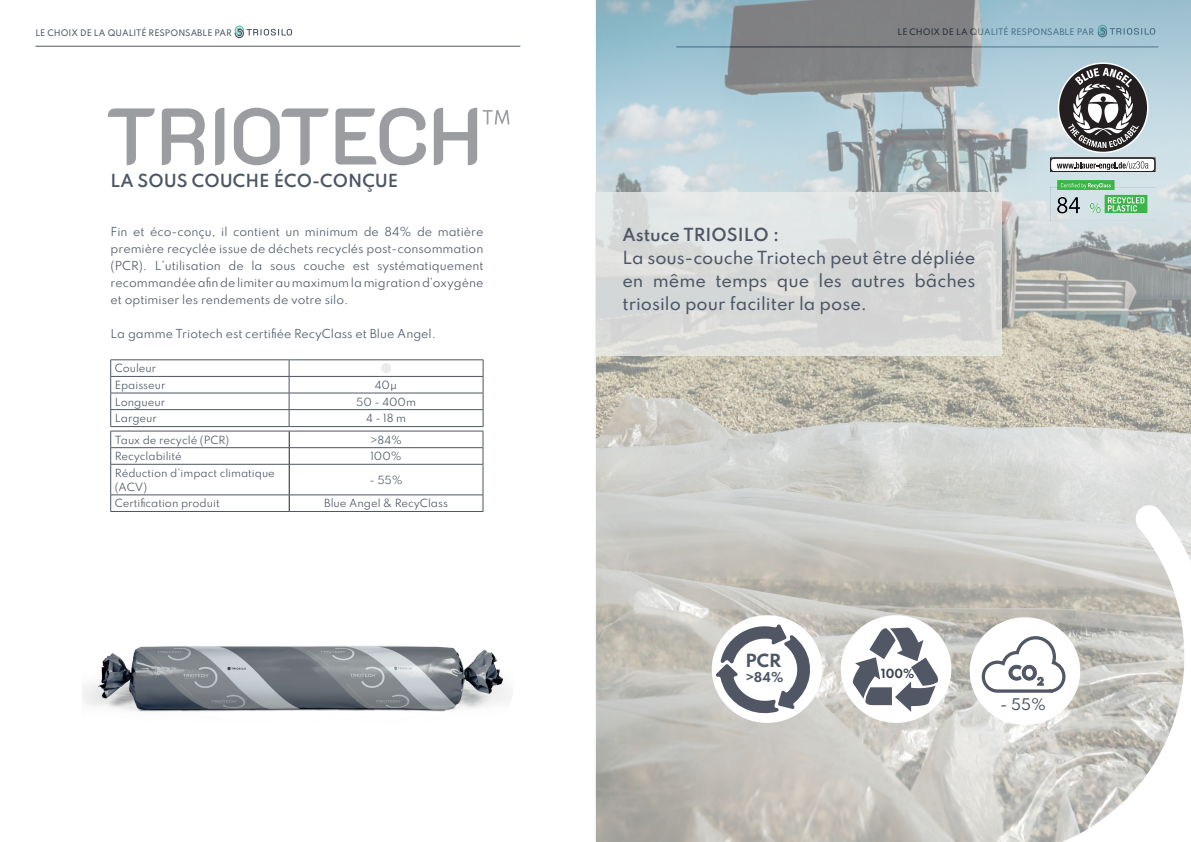
<style>
.page{position:relative;width:1191px;height:842px;background:#fff}
.page>*{position:absolute;margin:0;border:0;box-sizing:border-box;transform-origin:0 0}
.t1{font:700 17.2px "Spartan";color:#4c5665}
.t2{font:700 17.1px "Spartan";color:#4c5665}
.t3{font:700 16.3px "Spartan";color:#4c5665}
.t4{font:700 16.1px "Spartan";color:#4c5665}
.t5{font:500 16px/23px "Spartan";color:#4c5665;text-align:justify}
.t6{font:600 16px "Spartan";color:#4c5665}
.t7{font:500 14.9px "Spartan";color:#4c5665}
.t8{font:500 14.2px "Spartan";color:#4c5665}
.t9{font:700 12.2px "Spartan";color:#4c5665}
.t10{font:700 12.1px "Spartan";color:#4c5665}
.t11{font:700 11.2px "Spartan";color:#38424e}
.t12{font:700 11.1px "Spartan";color:#38424e}
.t13{font:11px/17px "Spartan";color:#4d5766;text-align:justify}
.t14{font:10px/16.6px "Spartan";color:#4c5665}
.t15{font:500 8px "Spartan";color:#4d5766}
.s1{color:#4c5665}
</style>
<div class="page">
<hr style="left:35px;top:46px;width:485px;height:1px;background:#4c5665">
<svg style="left:235px;top:26px;width:57px;height:12px"></svg>
<svg style="left:108px;top:108px;width:401px;height:57px"></svg>
<img style="left:82px;top:645px;width:429px;height:67px">
<hr style="left:110px;top:360px;width:179px;height:1px;background:#4c5665">
<hr style="left:289px;top:360px;width:194px;height:1px;background:#4c5665">
<hr style="left:110px;top:376px;width:179px;height:1px;background:#4c5665">
<hr style="left:289px;top:376px;width:194px;height:1px;background:#4c5665">
<hr style="left:110px;top:393px;width:179px;height:1px;background:#4c5665">
<hr style="left:289px;top:393px;width:194px;height:1px;background:#4c5665">
<hr style="left:110px;top:409px;width:179px;height:1px;background:#4c5665">
<hr style="left:289px;top:409px;width:194px;height:1px;background:#4c5665">
<hr style="left:110px;top:426px;width:179px;height:1px;background:#4c5665">
<hr style="left:289px;top:426px;width:194px;height:1px;background:#4c5665">
<svg style="left:289px;top:360px;width:1px;height:104px"></svg>
<hr style="left:289px;top:464px;width:1px;height:31px;background:#231f20">
<svg style="left:289px;top:496px;width:1px;height:15px"></svg>
<hr style="left:110px;top:431px;width:179px;height:1px;background:#4c5665">
<hr style="left:289px;top:431px;width:194px;height:1px;background:#4c5665">
<hr style="left:110px;top:447px;width:179px;height:1px;background:#4c5665">
<svg style="left:110px;top:360px;width:1px;height:104px"></svg>
<hr style="left:289px;top:447px;width:194px;height:1px;background:#4c5665">
<svg style="left:483px;top:360px;width:1px;height:104px"></svg>
<hr style="left:110px;top:464px;width:179px;height:1px;background:#4c5665">
<hr style="left:110px;top:464px;width:1px;height:31px;background:#4c5665">
<hr style="left:289px;top:464px;width:194px;height:1px;background:#4c5665">
<hr style="left:483px;top:464px;width:1px;height:31px;background:#4c5665">
<hr style="left:110px;top:495px;width:179px;height:1px;background:#4c5665">
<svg style="left:110px;top:495px;width:1px;height:16px"></svg>
<hr style="left:289px;top:495px;width:194px;height:1px;background:#4c5665">
<svg style="left:483px;top:495px;width:1px;height:16px"></svg>
<hr style="left:110px;top:511px;width:179px;height:1px;background:#4c5665">
<hr style="left:289px;top:511px;width:194px;height:1px;background:#4c5665">
<div style="left:381px;top:362px;width:11px;height:12px;background:#ecebeb;border-radius:50%"></div>
<div style="left:381px;top:362px;width:11px;height:12px;border:1px solid #fff;border-radius:50%"></div>
<img style="left:596px;top:0;width:595px;height:842px">
<div style="left:711px;top:615px;width:111px;height:108px;background:#fff;border-radius:50%"></div>
<svg style="left:715px;top:624px;width:100px;height:93px"></svg>
<div style="left:840px;top:615px;width:111px;height:108px;background:#fff;border-radius:50%"></div>
<div style="left:969px;top:617px;width:111px;height:108px;background:#fff;border-radius:50%"></div>
<img style="left:980px;top:506px;width:211px;height:336px">
<svg style="left:851px;top:627px;width:87px;height:85px"></svg>
<svg style="left:980px;top:634px;width:87px;height:60px"></svg>
<div style="left:595px;top:193px;width:407px;height:163px;background:linear-gradient(to right,#dcdede,#d9d9d8)"></div>
<div style="left:1050px;top:158px;width:104px;height:14px;background:#fff;border-radius:4px"></div>
<div style="left:1050px;top:158px;width:105px;height:14px;border:1px solid #231f20"></div>
<svg style="left:1056px;top:161px;width:92px;height:9px"></svg>
<svg style="left:1059px;top:64px;width:88px;height:88px"></svg>
<img style="left:1050px;top:181px;width:104px;height:39px">
<p class="t15" style="left:35px;top:27px;width:198px">LE CHOIX DE LA QUALITÉ RESPONSABLE <span class="s1">PAR</span></p>
<p class="t15" style="left:897px;top:26px;width:198px">LE CHOIX DE LA QUALITÉ RESPONSABLE <span class="s1">PAR</span></p>
<h3 class="t6" style="left:111px;top:168px;width:289px">LA SOUS COUCHE ÉCO-CONÇUE</h3>
<p class="t13" style="left:111px;top:223px;width:374px">Fin et éco-conçu, il contient un minimum de 84% de matière première recyclée issue de déchets recyclés post-consommation (PCR). L’utilisation de la sous couche est systématiquement recommandée afin de limiter au maximum la migration d’oxygène et optimiser les rendements de votre silo.</p>
<p class="t13" style="left:111px;top:325px;width:327px">La gamme Triotech est certifiée RecyClass et Blue Angel.</p>
<p class="t14" style="left:115px;top:360px;width:52px">Couleur<br>Epaisseur</p>
<p class="t14" style="left:375px;top:376px;width:24px">40µ</p>
<p class="t14" style="left:115px;top:393px;width:52px">Longueur</p>
<p class="t14" style="left:356px;top:393px;width:61px">50 - 400m</p>
<p class="t14" style="left:115px;top:410px;width:44px">Largeur</p>
<p class="t14" style="left:366px;top:410px;width:42px">4 - 18 m</p>
<p class="t14" style="left:115px;top:431px;width:116px">Taux de recyclé (PCR)</p>
<p class="t14" style="left:370px;top:431px;width:34px">&gt;84%</p>
<p class="t14" style="left:115px;top:448px;width:69px">Recyclabilité</p>
<p class="t14" style="left:370px;top:448px;width:33px">100%</p>
<p class="t14" style="left:115px;top:466px;width:162px;line-height:14px">Réduction d’impact climatique (ACV)</p>
<p class="t14" style="left:369px;top:471px;width:35px">- 55%</p>
<p class="t14" style="left:115px;top:495px;width:106px">Certification produit</p>
<p class="t14" style="left:324px;top:495px;width:125px">Blue Angel &amp; RecyClass</p>
<h3 class="t6" style="left:622px;top:223px;width:158px">Astuce TRIOSILO :</h3>
<h3 class="t5" style="left:622px;top:246px;width:354px">La sous-couche Triotech peut être dépliée en même temps que les autres bâches triosilo pour faciliter la pose.</h3>
<h3 class="t3" style="left:748px;top:647px;width:37px">PCR</h3>
<p class="t9" style="left:748px;top:666px;width:38px">&gt;73%</p>
<p class="t11" style="left:881px;top:665px;width:35px">100%</p>
<h3 class="t4" style="left:745px;top:648px;width:37px">PCR</h3>
<p class="t10" style="left:745px;top:667px;width:40px">&gt;84%</p>
<p class="t12" style="left:879px;top:666px;width:35px">100%</p>
<h1 class="t1" style="left:1008px;top:660px;width:37px">CO<sub>2</sub></h1>
<p class="t8" style="left:1000px;top:693px;width:47px">- 55%</p>
<h2 class="t2" style="left:1008px;top:661px;width:37px">CO<sub>2</sub></h2>
<h3 class="t7" style="left:1000px;top:693px;width:51px">- 55%</h3>
</div>
